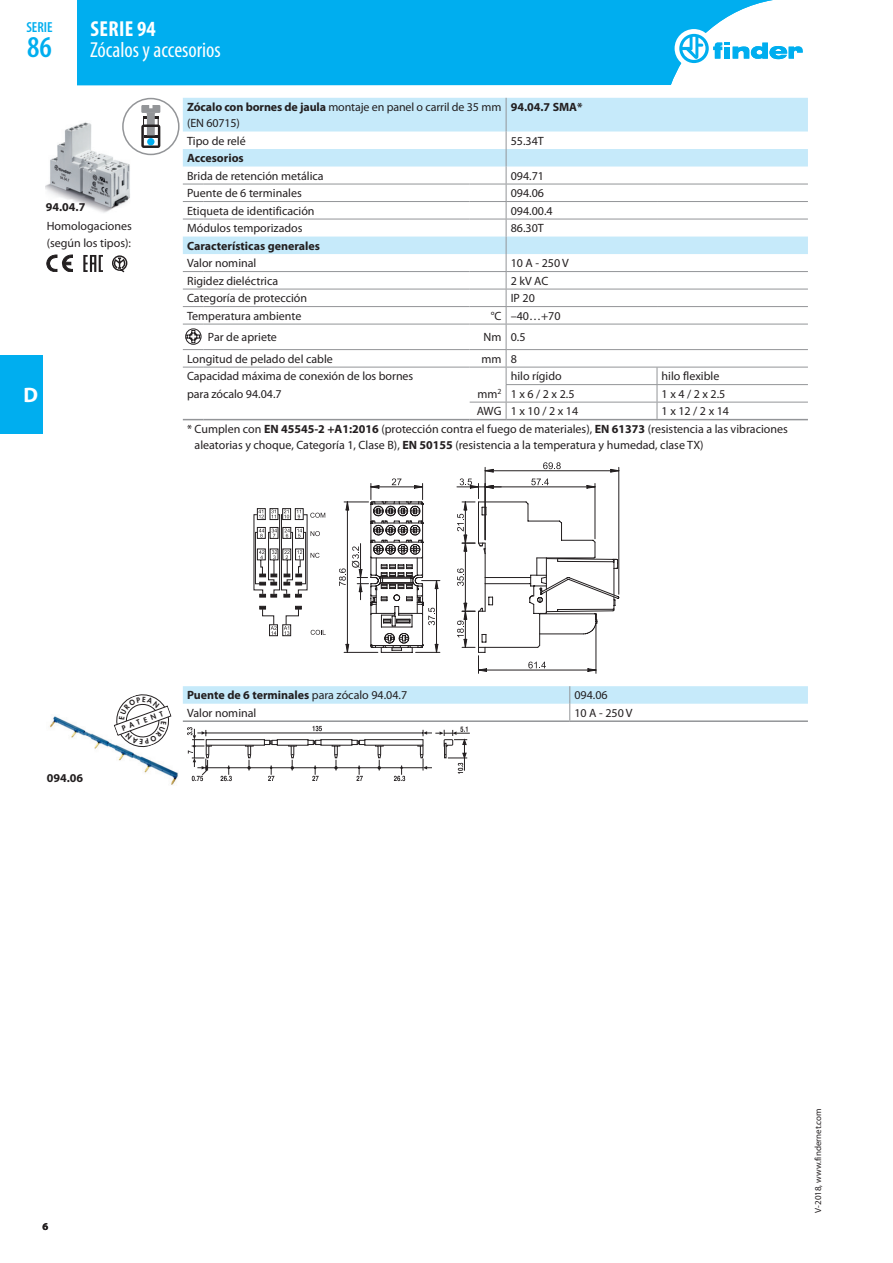
<style>
.page{position:relative;width:893px;height:1263px;background:#fff}
.page>*{position:absolute;margin:0;border:0;box-sizing:border-box;transform-origin:0 0}
.t1{font:600 condensed 30.3px "Myriad Pro";color:#00aeef}
.t2{font:condensed 21.75px "Myriad Pro";color:#fff}
.t3{font:700 condensed 21.75px "Myriad Pro";letter-spacing:.02em;color:#fff}
.t4{font:700 21px "Myriad Pro";color:#fff}
.t5{font:600 condensed 14.55px "Myriad Pro";color:#00aeef}
.t6{font:12px/16.2px "Myriad Pro";color:#231f20}
.t7{font:700 12px "Myriad Pro";color:#231f20}
.t8{font:700 10.5px "Myriad Pro";color:#231f20}
.t9{font:9px "Myriad Pro";color:#231f20}
.t10{font:800 7.05px "Futura Std";color:#231f20}
.s1{font-weight:700}
.s2{font-weight:400}
</style>
<div class="page">
<div style="left:0;top:355px;width:43px;height:79px;background:#00aeef"></div>
<div style="left:77px;top:0;width:696px;height:85px;background:#00aeef"></div>
<div style="left:675px;top:29px;width:38px;height:39px;background:#fff;border-radius:50%"></div>
<svg style="left:679px;top:34px;width:124px;height:29px"></svg>
<svg style="left:183px;top:98px;width:625px;height:156px"></svg>
<svg style="left:183px;top:271px;width:21px;height:1px"></svg>
<hr style="left:204px;top:271px;width:266px;height:1px;background:#939598">
<hr style="left:470px;top:271px;width:36px;height:1px;background:#939598">
<svg style="left:183px;top:289px;width:21px;height:1px"></svg>
<hr style="left:204px;top:289px;width:266px;height:1px;background:#939598">
<hr style="left:470px;top:289px;width:36px;height:1px;background:#939598">
<svg style="left:183px;top:306px;width:21px;height:1px"></svg>
<hr style="left:204px;top:306px;width:266px;height:1px;background:#939598">
<hr style="left:470px;top:306px;width:36px;height:1px;background:#939598">
<svg style="left:183px;top:349px;width:21px;height:1px"></svg>
<hr style="left:204px;top:349px;width:266px;height:1px;background:#939598">
<hr style="left:470px;top:349px;width:36px;height:1px;background:#939598">
<hr style="left:470px;top:402px;width:36px;height:1px;background:#939598">
<hr style="left:204px;top:324px;width:266px;height:1px;background:#939598">
<hr style="left:470px;top:324px;width:36px;height:1px;background:#939598">
<svg style="left:183px;top:184px;width:21px;height:1px"></svg>
<hr style="left:204px;top:184px;width:266px;height:1px;background:#939598">
<hr style="left:470px;top:184px;width:36px;height:1px;background:#939598">
<svg style="left:183px;top:201px;width:21px;height:1px"></svg>
<hr style="left:204px;top:201px;width:266px;height:1px;background:#939598">
<hr style="left:470px;top:201px;width:36px;height:1px;background:#939598">
<hr style="left:506px;top:271px;width:151px;height:1px;background:#939598">
<hr style="left:657px;top:271px;width:151px;height:1px;background:#939598">
<hr style="left:506px;top:289px;width:151px;height:1px;background:#939598">
<hr style="left:657px;top:289px;width:151px;height:1px;background:#939598">
<hr style="left:506px;top:306px;width:151px;height:1px;background:#939598">
<hr style="left:657px;top:306px;width:151px;height:1px;background:#939598">
<hr style="left:506px;top:324px;width:151px;height:1px;background:#939598">
<hr style="left:657px;top:324px;width:151px;height:1px;background:#939598">
<hr style="left:506px;top:349px;width:151px;height:1px;background:#939598">
<hr style="left:657px;top:349px;width:151px;height:1px;background:#939598">
<hr style="left:506px;top:367px;width:151px;height:1px;background:#939598">
<hr style="left:506px;top:384px;width:151px;height:1px;background:#939598">
<hr style="left:506px;top:402px;width:151px;height:1px;background:#939598">
<hr style="left:657px;top:367px;width:151px;height:1px;background:#939598">
<hr style="left:657px;top:384px;width:151px;height:1px;background:#939598">
<hr style="left:657px;top:402px;width:151px;height:1px;background:#939598">
<svg style="left:657px;top:367px;width:1px;height:52px"></svg>
<svg style="left:183px;top:367px;width:21px;height:1px"></svg>
<hr style="left:204px;top:367px;width:266px;height:1px;background:#939598">
<hr style="left:470px;top:367px;width:36px;height:1px;background:#939598">
<hr style="left:506px;top:184px;width:151px;height:1px;background:#939598">
<hr style="left:657px;top:184px;width:151px;height:1px;background:#939598">
<hr style="left:506px;top:201px;width:151px;height:1px;background:#939598">
<hr style="left:657px;top:201px;width:151px;height:1px;background:#939598">
<svg style="left:183px;top:419px;width:21px;height:1px"></svg>
<hr style="left:204px;top:419px;width:266px;height:1px;background:#939598">
<hr style="left:470px;top:419px;width:36px;height:1px;background:#939598">
<hr style="left:506px;top:419px;width:151px;height:1px;background:#939598">
<hr style="left:657px;top:419px;width:151px;height:1px;background:#939598">
<svg style="left:183px;top:219px;width:21px;height:1px"></svg>
<hr style="left:204px;top:219px;width:266px;height:1px;background:#939598">
<hr style="left:470px;top:219px;width:36px;height:1px;background:#939598">
<hr style="left:506px;top:219px;width:151px;height:1px;background:#939598">
<hr style="left:657px;top:219px;width:151px;height:1px;background:#939598">
<hr style="left:506px;top:98px;width:1px;height:33px;background:#939598">
<svg style="left:506px;top:132px;width:1px;height:287px"></svg>
<img style="left:46px;top:120px;width:96px;height:93px">
<div style="left:123px;top:99px;width:56px;height:55px;background:#fff;border-radius:50%"></div>
<div style="left:122px;top:98px;width:58px;height:57px;border:2px solid #939598;border-radius:50%"></div>
<svg style="left:141px;top:105px;width:19px;height:43px"></svg>
<svg style="left:47px;top:255px;width:26px;height:17px"></svg>
<svg style="left:112px;top:255px;width:15px;height:17px"></svg>
<svg style="left:83px;top:255px;width:20px;height:17px"></svg>
<div style="left:185px;top:328px;width:16px;height:17px;border:1px solid #231f20;border-radius:50%"></div>
<svg style="left:183px;top:324px;width:21px;height:19px"></svg>
<hr style="left:183px;top:720px;width:387px;height:2px;background:#939598">
<hr style="left:570px;top:720px;width:238px;height:2px;background:#939598">
<svg style="left:183px;top:686px;width:625px;height:34px"></svg>
<svg style="left:254px;top:508px;width:72px;height:128px"></svg>
<hr style="left:618px;top:467px;width:1px;height:127px;background:#231f20">
<hr style="left:485px;top:467px;width:1px;height:73px;background:#231f20">
<svg style="left:543px;top:462px;width:18px;height:7px"></svg>
<svg style="left:611px;top:469px;width:8px;height:3px"></svg>
<svg style="left:485px;top:469px;width:8px;height:3px"></svg>
<hr style="left:485px;top:470px;width:134px;height:1px;background:#231f20">
<svg style="left:457px;top:478px;width:162px;height:195px"></svg>
<hr style="left:485px;top:487px;width:110px;height:1px;background:#231f20">
<svg style="left:339px;top:478px;width:101px;height:175px"></svg>
<hr style="left:371px;top:487px;width:52px;height:1px;background:#231f20">
<img style="left:50px;top:716px;width:128px;height:69px">
<svg style="left:187px;top:726px;width:283px;height:55px"></svg>
<svg style="left:112px;top:694px;width:60px;height:57px"></svg>
<p class="t5" style="left:26px;top:19px;width:28px">SERIE</p>
<h1 class="t1" style="left:27px;top:30px;width:26px">86</h1>
<h2 class="t3" style="left:90px;top:16px;width:67px">SERIE 94</h2>
<h2 class="t2" style="left:90px;top:37px;width:132px">Zócalos y accesorios</h2>
<h2 class="t3" style="left:146px;top:16px;width:11px">6</h2>
<p class="t7" style="left:46px;top:200px;width:41px">94.04.7</p>
<p class="t6" style="left:47px;top:218px;width:87px">Homologaciones (según los tipos):</p>
<h3 class="t4" style="left:24px;top:382px;width:16px">D</h3>
<p class="t6" style="left:187px;top:99px;width:316px"><span class="s1">Zócalo con bornes de jaula</span> montaje en panel o carril de 35 mm (EN 60715)</p>
<p class="t7" style="left:511px;top:99px;width:73px">94.04.7 SMA*</p>
<p class="t6" style="left:187px;top:132px;width:60px">Tipo de relé</p>
<p class="t6" style="left:511px;top:132px;width:35px">55.34T</p>
<p class="t7" style="left:187px;top:150px;width:58px">Accesorios</p>
<p class="t6" style="left:187px;top:167px;width:138px">Brida de retención metálica</p>
<p class="t6" style="left:511px;top:167px;width:35px">094.71</p>
<p class="t6" style="left:187px;top:185px;width:116px">Puente de 6 terminales</p>
<p class="t6" style="left:511px;top:185px;width:35px">094.06</p>
<p class="t6" style="left:187px;top:202px;width:129px">Etiqueta de identificación</p>
<p class="t6" style="left:511px;top:202px;width:43px">094.00.4</p>
<p class="t6" style="left:187px;top:220px;width:117px">Módulos temporizados</p>
<p class="t6" style="left:511px;top:220px;width:35px">86.30T</p>
<p class="t7" style="left:187px;top:238px;width:134px">Características generales</p>
<p class="t6" style="left:187px;top:255px;width:71px">Valor nominal</p>
<p class="t6" style="left:511px;top:255px;width:60px">10 A - 250 V</p>
<p class="t6" style="left:187px;top:273px;width:93px">Rigidez dieléctrica</p>
<p class="t6" style="left:511px;top:273px;width:39px">2 kV AC</p>
<p class="t6" style="left:187px;top:290px;width:122px">Categoría de protección</p>
<p class="t6" style="left:511px;top:290px;width:26px">IP 20</p>
<p class="t6" style="left:187px;top:308px;width:116px">Temperatura ambiente</p>
<p class="t6" style="left:491px;top:308px;width:71px">°C –40…+70</p>
<p class="t6" style="left:208px;top:329px;width:70px">Par de apriete</p>
<p class="t6" style="left:483px;top:329px;width:44px">Nm 0.5</p>
<p class="t6" style="left:187px;top:350px;width:147px">Longitud de pelado del cable</p>
<p class="t6" style="left:481px;top:350px;width:37px">mm 8</p>
<p class="t6" style="left:187px;top:368px;width:228px">Capacidad máxima de conexión de los bornes</p>
<p class="t6" style="left:511px;top:368px;width:53px">hilo rígido</p>
<p class="t6" style="left:662px;top:368px;width:59px">hilo flexible</p>
<p class="t6" style="left:187px;top:386px;width:96px">para zócalo 94.04.7</p>
<p class="t6" style="left:477px;top:386px;width:99px">mm<sup>2</sup> 1 x 6 / 2 x 2.5</p>
<p class="t6" style="left:662px;top:386px;width:65px">1 x 4 / 2 x 2.5</p>
<p class="t6" style="left:477px;top:403px;width:103px">AWG 1 x 10 / 2 x 14</p>
<p class="t6" style="left:187px;top:402px;width:602px;line-height:17.5px;text-indent:475px">1 x 12 / 2 x 14<br>* Cumplen con <span class="s1">EN 45545-2 +A1:2016</span> (protección contra el fuego de materiales), <span class="s1">EN 61373</span> (resistencia a las vibraciones</p>
<p class="t6" style="left:195px;top:437px;width:510px">aleatorias y choque, Categoría 1, Clase B), <span class="s1">EN 50155</span> (resistencia a la temperatura y humedad, clase TX)</p>
<p class="t7" style="left:47px;top:770px;width:38px">094.06</p>
<p class="t10" style="left:121px;top:724px;width:45px;rotate:-20deg">PATENT</p>
<p class="t7" style="left:187px;top:687px;width:222px">Puente de 6 terminales <span class="s2">para zócalo 94.04.7</span></p>
<p class="t6" style="left:574px;top:687px;width:35px">094.06</p>
<p class="t6" style="left:187px;top:705px;width:71px">Valor nominal</p>
<p class="t6" style="left:574px;top:705px;width:60px">10 A - 250 V</p>
<p class="t8" style="left:43px;top:1219px;width:7px">6</p>
<p class="t9" style="left:812px;top:1213px;width:106px;rotate:-90deg">V-2018, www.findernet.com</p>
</div>
